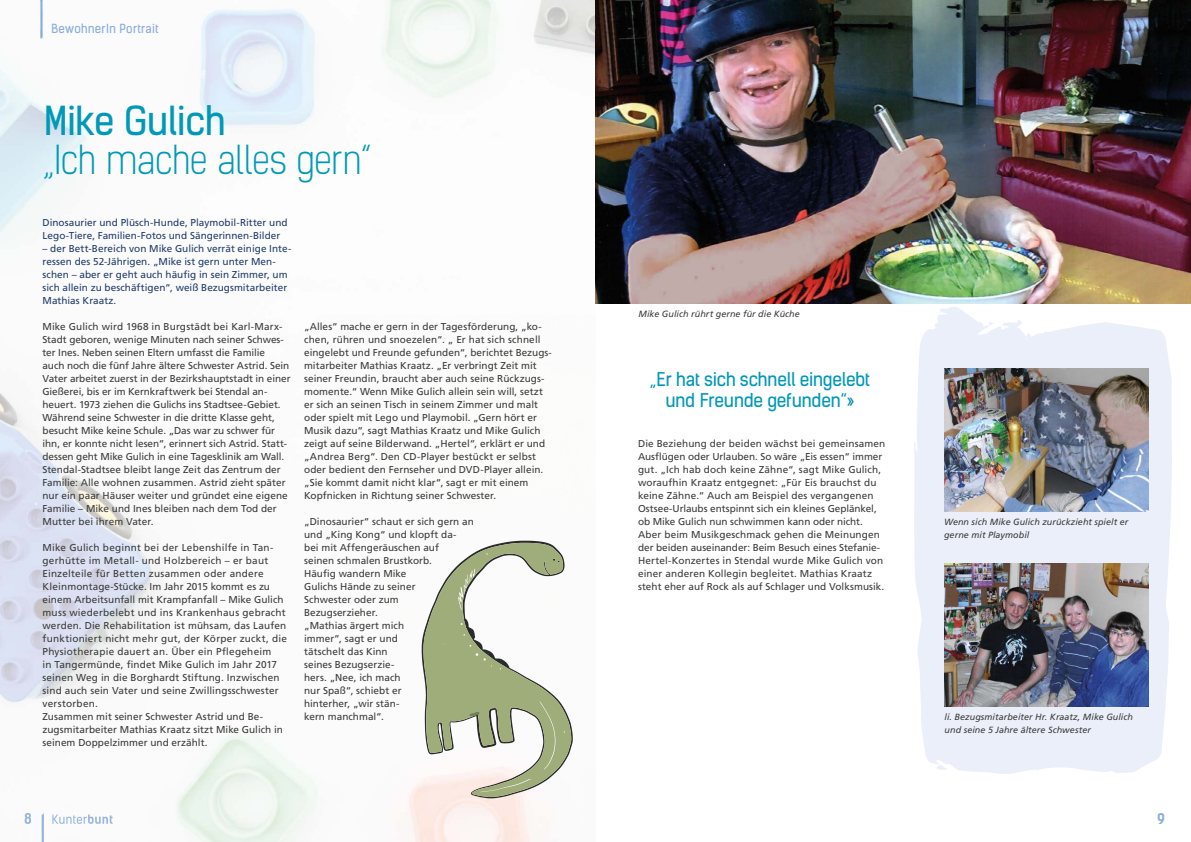
<style>
.page{position:relative;width:1191px;height:842px;background:#fff}
.page>*{position:absolute;margin:0;border:0;box-sizing:border-box;transform-origin:0 0}
.t1{font:300 38px "Kelson Sans";letter-spacing:-.015em;color:#0099b7}
.t2{font:38px "Kelson Sans";letter-spacing:-.015em;color:#0099b7}
.t3{font:18px/21.6px "Kelson Sans";letter-spacing:-.02em;color:#0099b7;text-align:center}
.t4{font:700 14px "Kelson Sans";color:#8aaddc}
.t5{font:12px "Kelson Sans";letter-spacing:.02em;color:#8aaddc}
.t6{font:10px/13px "Frutiger LT Std";letter-spacing:.005em;color:#3b3b3a}
.t7{font:10px/13px "Frutiger LT Std";color:#233c6b}
.t8{font:italic 9px/13px "Frutiger LT Std";letter-spacing:.005em;color:#3b3b3a}
.s1{color:#008faf}
</style>
<div class="page">
<img style="left:0;top:0;width:595px;height:842px">
<img style="left:52px;top:814px;width:36px;height:10px">
<img style="left:88px;top:814px;width:25px;height:10px">
<svg style="left:25px;top:813px;width:6px;height:11px"></svg>
<img style="left:42px;top:814px;width:2px;height:28px">
<svg style="left:40px;top:0;width:3px;height:39px"></svg>
<svg style="left:422px;top:541px;width:151px;height:257px"></svg>
<svg style="left:914px;top:307px;width:258px;height:467px;fill:#eaeff9"></svg>
<img style="left:944px;top:369px;width:204px;height:143px">
<img style="left:595px;top:0;width:596px;height:304px">
<img style="left:944px;top:564px;width:204px;height:143px">
<p class="t5" style="left:51px;top:21px;width:109px">BewohnerIn Portrait</p>
<h1 class="t2" style="left:44px;top:97px;width:183px">Mike Gulich</h1>
<h1 class="t1" style="left:44px;top:137px;width:328px">„Ich mache alles gern“</h1>
<p class="t7" style="left:43px;top:216px;width:247px">Dinosaurier und Plüsch-Hunde, Playmobil-Ritter und<br>Lego-Tiere, Familien-Fotos und Sängerinnen-Bilder</p>
<p class="t7" style="left:43px;top:242px;width:250px">– der Bett-Bereich von Mike Gulich verrät einige Inte&shy;ressen des 52-Jährigen. „Mike ist gern unter Men&shy;schen – aber er geht auch häufig in sein Zimmer, um sich allein zu beschäftigen“, weiß Bezugsmitarbeiter Mathias Kraatz.</p>
<p class="t6" style="left:43px;top:320px;width:249px">Mike Gulich wird 1968 in Burgstädt bei Karl-Marx-Stadt geboren, wenige Minuten nach seiner Schwes&shy;ter Ines. Neben seinen Eltern umfasst die Familie<br>auch noch die fünf Jahre ältere Schwester Astrid. Sein Vater arbeitet zuerst in der Bezirkshauptstadt in einer Gießerei, bis er im Kernkraftwerk bei Stendal an&shy;heuert. 1973 ziehen die Gulichs ins Stadtsee-Gebiet.<br>Während seine Schwester in die dritte Klasse geht, besucht Mike keine Schule. „Das war zu schwer für ihn, er konnte nicht lesen“, erinnert sich Astrid. Statt&shy;dessen geht Mike Gulich in eine Tagesklinik am Wall.<br>Stendal-Stadtsee bleibt lange Zeit das Zentrum der Familie: Alle wohnen zusammen. Astrid zieht später nur ein paar Häuser weiter und gründet eine eigene Familie – Mike und Ines bleiben nach dem Tod der Mutter bei ihrem Vater.</p>
<p class="t6" style="left:43px;top:541px;width:246px">Mike Gulich beginnt bei der Lebenshilfe in Tan&shy;gerhütte im Metall- und Holzbereich – er baut Einzelteile für Betten zusammen oder andere Kleinmontage-Stücke. Im Jahr 2015 kommt es zu einem Arbeitsunfall mit Krampfanfall – Mike Gulich muss wiederbelebt und ins Krankenhaus gebracht werden. Die Rehabilitation ist mühsam, das Laufen funktioniert nicht mehr gut, der Körper zuckt, die Physiotherapie dauert an. Über ein Pflegeheim<br>in Tangermünde, findet Mike Gulich im Jahr 2017 seinen Weg in die Borghardt Stiftung. Inzwischen sind auch sein Vater und seine Zwillingsschwester verstorben.<br>Zusammen mit seiner Schwester Astrid und Be&shy;zugsmitarbeiter Mathias Kraatz sitzt Mike Gulich in seinem Doppelzimmer und erzählt.</p>
<p class="t6" style="left:304px;top:320px;width:249px">„Alles“ mache er gern in der Tagesförderung, „ko&shy;chen, rühren und snoezelen“. „ Er hat sich schnell eingelebt und Freunde gefunden“, berichtet Bezugs&shy;mitarbeiter Mathias Kraatz. „Er verbringt Zeit mit seiner Freundin, braucht aber auch seine Rückzugs&shy;momente.“ Wenn Mike Gulich allein sein will, setzt er sich an seinen Tisch in seinem Zimmer und malt oder spielt mit Lego und Playmobil. „Gern hört er Musik dazu“, sagt Mathias Kraatz und Mike Gulich zeigt auf seine Bilderwand. „Hertel“, erklärt er und „Andrea Berg“. Den CD-Player bestückt er selbst oder bedient den Fernseher und DVD-Player allein. „Sie kommt damit nicht klar“, sagt er mit einem Kopfnicken in Richtung seiner Schwester.</p>
<p class="t6" style="left:304px;top:515px;width:171px">„Dinosaurier“ schaut er sich gern an und „King Kong“ und klopft da-<br>bei mit Affengeräuschen auf<br>seinen schmalen Brustkorb.<br>Häufig wandern Mike<br>Gulichs Hände zu seiner<br>Schwester oder zum<br>Bezugserzieher.<br>„Mathias ärgert mich<br>immer“, sagt er und<br>tätschelt das Kinn<br>seines Bezugserzie-<br>hers. „Nee, ich mach<br>nur Spaß“, schiebt er<br>hinterher, „wir stän-<br>kern manchmal“.</p>
<p class="t8" style="left:638px;top:307px;width:163px">Mike Gulich rührt gerne für die Küche</p>
<h2 class="t3" style="left:650px;top:368px;width:222px">„Er hat sich schnell eingelebt und Freunde gefunden“<span class="s1">»</span></h2>
<p class="t6" style="left:638px;top:437px;width:249px">Die Beziehung der beiden wächst bei gemeinsamen Ausflügen oder Urlauben. So wäre „Eis essen“ immer gut. „Ich hab doch keine Zähne“, sagt Mike Gulich, woraufhin Kraatz entgegnet: „Für Eis brauchst du keine Zähne.“ Auch am Beispiel des vergangenen Ostsee-Urlaubs entspinnt sich ein kleines Geplänkel, ob Mike Gulich nun schwimmen kann oder nicht.<br>Aber beim Musikgeschmack gehen die Meinungen der beiden auseinander: Beim Besuch eines Stefanie-Hertel-Konzertes in Stendal wurde Mike Gulich von einer anderen Kollegin begleitet. Mathias Kraatz steht eher auf Rock als auf Schlager und Volksmusik.</p>
<p class="t8" style="left:944px;top:515px;width:186px">Wenn sich Mike Gulich zurückzieht spielt er gerne mit Playmobil</p>
<p class="t8" style="left:944px;top:710px;width:190px">li. Bezugsmitarbeiter Hr. Kraatz, Mike Gulich und seine 5 Jahre ältere Schwester</p>
<h3 class="t4" style="left:1157px;top:810px;width:9px">9</h3>
</div>
